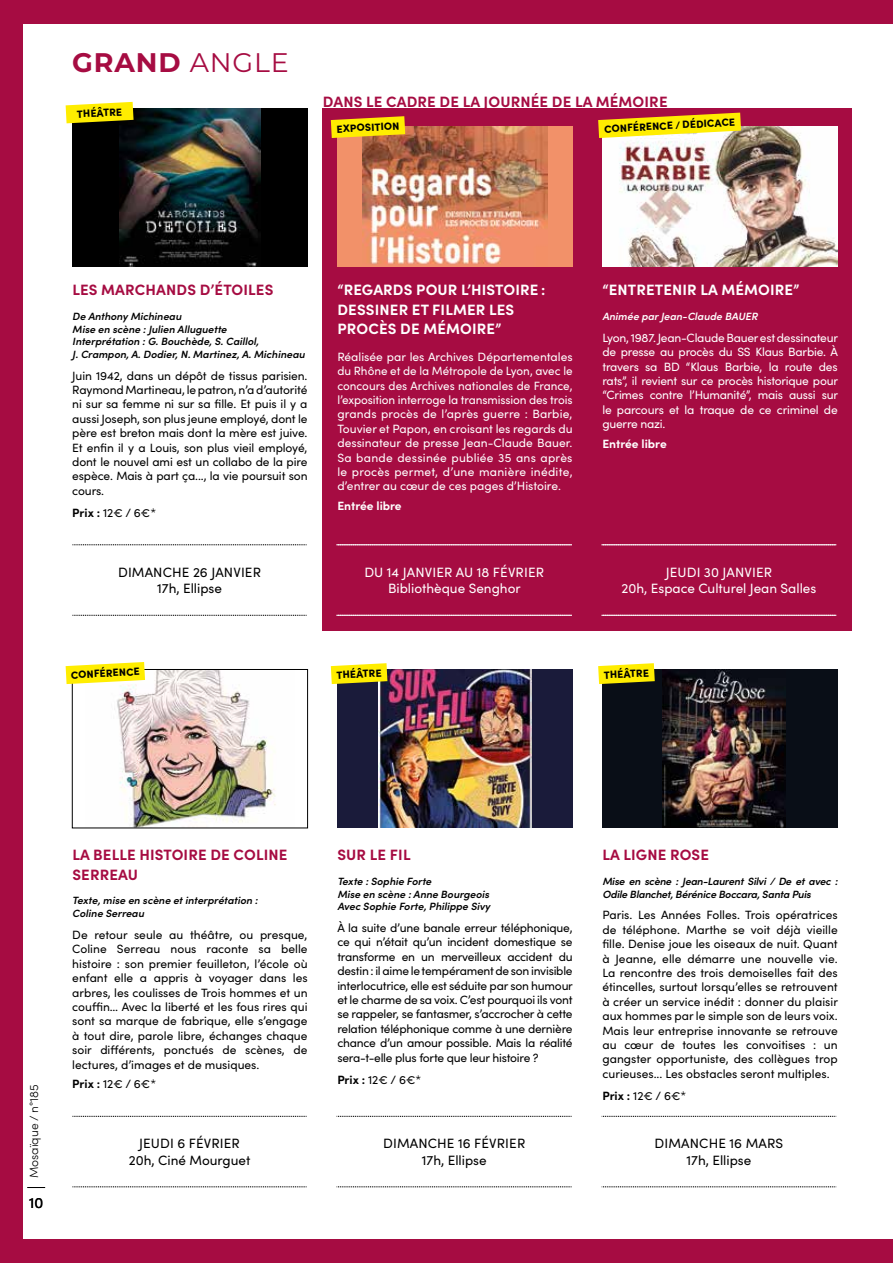
<style>
.page{position:relative;width:893px;height:1263px;background:#fff}
.page>*{position:absolute;margin:0;border:0;box-sizing:border-box;transform-origin:0 0}
.t1{font:700 26.85px "Montserrat";letter-spacing:.03em;color:#a60c42}
.t2{font:700 15px/19.5px "Sofia Pro";letter-spacing:.01em;color:#a60c42}
.t3{font:700 15px/19.5px "Sofia Pro";letter-spacing:.01em;color:#fff}
.t4{font:15px "Sofia Pro";color:#000}
.t5{font:13.5px/16.2px "Sofia Pro";letter-spacing:.01em;color:#000;text-align:center}
.t6{font:13.5px/16.2px "Sofia Pro";color:#fff;text-align:center}
.t7{font:12px/14.4px "Sofia Pro";letter-spacing:-.01em;color:#000;text-align:justify}
.t8{font:12px/14.4px "Sofia Pro";letter-spacing:-.02em;color:#fff;text-align:justify}
.t9{font:700 12px "Sofia Pro";color:#fff}
.t10{font:300 12px "Sofia Pro";color:#000}
.t11{font:italic 600 10.5px/12.6px "Sofia Pro";color:#000}
.t12{font:italic 600 10.5px/12.6px "Sofia Pro";letter-spacing:-.02em;color:#000}
.t13{font:900 10.5px "Sofia Pro";color:#000}
.t14{font:italic 600 10.5px "Sofia Pro";color:#fff}
.s1{font-weight:400}
.s2{font-weight:700}
</style>
<div class="page">
<div style="left:323px;top:108px;width:529px;height:522px;background:#a60c42"></div>
<div style="left:72px;top:108px;width:236px;height:158px;background:#000"></div>
<img style="left:119px;top:108px;width:142px;height:158px">
<img style="left:117px;top:671px;width:159px;height:155px">
<div style="left:72px;top:669px;width:236px;height:159px;border:1px solid #000"></div>
<div style="left:337px;top:126px;width:236px;height:140px;background:#f29169"></div>
<img style="left:363px;top:126px;width:184px;height:139px">
<div style="left:337px;top:669px;width:236px;height:159px;background:#1a1b3a"></div>
<img style="left:379px;top:669px;width:152px;height:159px">
<img style="left:602px;top:126px;width:236px;height:140px">
<div style="left:602px;top:669px;width:236px;height:159px;background:#090e17"></div>
<img style="left:662px;top:669px;width:123px;height:159px">
<svg style="left:72px;top:544px;width:235px;height:1px"></svg>
<svg style="left:72px;top:615px;width:235px;height:1px"></svg>
<svg style="left:337px;top:544px;width:235px;height:1px"></svg>
<svg style="left:337px;top:615px;width:235px;height:1px"></svg>
<svg style="left:602px;top:544px;width:235px;height:1px"></svg>
<svg style="left:602px;top:615px;width:235px;height:1px"></svg>
<svg style="left:72px;top:1116px;width:235px;height:1px"></svg>
<svg style="left:337px;top:1116px;width:235px;height:1px"></svg>
<svg style="left:602px;top:1116px;width:235px;height:1px"></svg>
<svg style="left:72px;top:1186px;width:235px;height:1px"></svg>
<svg style="left:337px;top:1186px;width:235px;height:1px"></svg>
<svg style="left:602px;top:1186px;width:235px;height:1px"></svg>
<div style="left:0;top:0;width:893px;height:23px;background:#a60c42"></div>
<div style="left:0;top:0;width:22px;height:1263px;background:#a60c42"></div>
<div style="left:0;top:1239px;width:893px;height:24px;background:#a60c42"></div>
<svg style="left:27px;top:1187px;width:18px;height:1px"></svg>
<svg style="left:331px;top:116px;width:74px;height:22px;background:#f0cb0c"></svg>
<svg style="left:66px;top:102px;width:68px;height:21px"></svg>
<svg style="left:331px;top:663px;width:56px;height:21px"></svg>
<svg style="left:66px;top:662px;width:79px;height:22px;background:#fef02f"></svg>
<svg style="left:598px;top:113px;width:143px;height:25px;background:#efcd2a"></svg>
<svg style="left:598px;top:663px;width:57px;height:21px"></svg>
<h1 class="t1" style="left:72px;top:43px;width:218px">GRAND <span class="s1">ANGLE</span></h1>
<p class="t13" style="left:77px;top:106px;width:47px;rotate:-3deg">THÉÂTRE</p>
<p class="t2" style="left:323px;top:91px;width:346px">DANS LE CADRE DE LA JOURNÉE DE LA MÉMOIRE</p>
<p class="t13" style="left:336px;top:121px;width:64px;rotate:-3deg">EXPOSITION</p>
<p class="t13" style="left:604px;top:121px;width:132px;rotate:-3deg">CONFÉRENCE / DÉDICACE</p>
<p class="t2" style="left:72px;top:279px;width:203px">LES MARCHANDS D’ÉTOILES</p>
<p class="t11" style="left:72px;top:309px;width:234px">De Anthony Michineau<br>Mise en scène : Julien Alluguette<br>Interprétation : G. Bouchède, S. Caillol,<br>J. Crampon, A. Dodier, N. Martinez, A. Michineau</p>
<p class="t7" style="left:72px;top:368px;width:237px">Juin 1942, dans un dépôt de tissus parisien.<br>Raymond Martineau, le patron, n’a d’autorité ni sur sa femme ni sur sa fille. Et puis il y a aussi Joseph, son plus jeune employé, dont le père est breton mais dont la mère est juive.<br>Et enfin il y a Louis, son plus vieil employé, dont le nouvel ami est un collabo de la pire espèce. Mais à part ça..., la vie poursuit son cours.</p>
<p class="t7" style="left:72px;top:505px;width:85px"><span class="s2">Prix :</span> 12€ / 6€*</p>
<p class="t3" style="left:337px;top:279px;width:210px">“REGARDS POUR L’HISTOIRE :<br>DESSINER ET FILMER LES<br>PROCÈS DE MÉMOIRE”</p>
<p class="t8" style="left:337px;top:349px;width:237px">Réalisée par les Archives Départementales du Rhône et de la Métropole de Lyon, avec le concours des Archives nationales de France, l’exposition interroge la transmission des trois grands procès de l’après guerre : Barbie, Touvier et Papon, en croisant les regards du dessinateur de presse Jean-Claude Bauer.<br>Sa bande dessinée publiée 35 ans après le procès permet, d’une manière inédite, d’entrer au cœur de ces pages d’Histoire.</p>
<p class="t9" style="left:337px;top:496px;width:66px">Entrée libre</p>
<p class="t3" style="left:602px;top:279px;width:199px">“ENTRETENIR LA MÉMOIRE”</p>
<p class="t14" style="left:602px;top:308px;width:157px">Animée par Jean-Claude BAUER</p>
<p class="t8" style="left:602px;top:330px;width:237px">Lyon, 1987. Jean-Claude Bauer est dessinateur de presse au procès du SS Klaus Barbie. À travers sa BD “Klaus Barbie, la route des rats”, il revient sur ce procès historique pour “Crimes contre l’Humanité”, mais aussi sur le parcours et la traque de ce criminel de guerre nazi.</p>
<p class="t9" style="left:602px;top:434px;width:66px">Entrée libre</p>
<p class="t5" style="left:118px;top:563px;width:144px">DIMANCHE 26 JANVIER<br>17h, Ellipse</p>
<p class="t6" style="left:364px;top:563px;width:181px">DU 14 JANVIER AU 18 FÉVRIER<br>Bibliothèque Senghor</p>
<p class="t6" style="left:621px;top:563px;width:196px">JEUDI 30 JANVIER<br>20h, Espace Culturel Jean Salles</p>
<p class="t13" style="left:71px;top:667px;width:70px;rotate:-3deg">CONFÉRENCE</p>
<p class="t13" style="left:336px;top:667px;width:47px;rotate:-3deg">THÉÂTRE</p>
<p class="t13" style="left:604px;top:667px;width:47px;rotate:-3deg">THÉÂTRE</p>
<p class="t10" style="left:25px;top:1178px;width:96px;rotate:-90deg">Mosaïque / n°185</p>
<p class="t4" style="left:29px;top:1191px;width:16px">10</p>
<p class="t2" style="left:72px;top:844px;width:217px">LA BELLE HISTOIRE DE COLINE<br>SERREAU</p>
<p class="t11" style="left:72px;top:894px;width:187px">Texte, mise en scène et interprétation :<br>Coline Serreau</p>
<p class="t7" style="left:72px;top:927px;width:237px">De retour seule au théâtre, ou presque, Coline Serreau nous raconte sa belle histoire : son premier feuilleton, l’école où enfant elle a appris à voyager dans les arbres, les coulisses de Trois hommes et un couffin… Avec la liberté et les fous rires qui sont sa marque de fabrique, elle s’engage à tout dire, parole libre, échanges chaque soir différents, ponctués de scènes, de lectures, d’images et de musiques.</p>
<p class="t7" style="left:72px;top:1076px;width:85px"><span class="s2">Prix :</span> 12€ / 6€*</p>
<p class="t2" style="left:337px;top:844px;width:75px">SUR LE FIL</p>
<p class="t11" style="left:337px;top:874px;width:154px">Texte : Sophie Forte<br>Mise en scène : Anne Bourgeois<br>Avec Sophie Forte, Philippe Sivy</p>
<p class="t7" style="left:337px;top:920px;width:237px">À la suite d’une banale erreur téléphonique, ce qui n’était qu’un incident domestique se transforme en un merveilleux accident du destin : il aime le tempérament de son invisible interlocutrice, elle est séduite par son humour et le charme de sa voix. C’est pourquoi ils vont se rappeler, se fantasmer, s’accrocher à cette relation téléphonique comme à une dernière chance d’un amour possible. Mais la réalité sera-t-elle plus forte que leur histoire ?</p>
<p class="t7" style="left:337px;top:1071px;width:85px"><span class="s2">Prix :</span> 12€ / 6€*</p>
<p class="t2" style="left:602px;top:844px;width:108px">LA LIGNE ROSE</p>
<p class="t12" style="left:602px;top:874px;width:237px">Mise en scène : Jean-Laurent Silvi / De et avec :<br>Odile Blanchet, Bérénice Boccara, Santa Puis</p>
<p class="t7" style="left:602px;top:907px;width:237px">Paris. Les Années Folles. Trois opératrices de téléphone. Marthe se voit déjà vieille fille. Denise joue les oiseaux de nuit. Quant à Jeanne, elle démarre une nouvelle vie.<br>La rencontre des trois demoiselles fait des étincelles, surtout lorsqu’elles se retrouvent à créer un service inédit : donner du plaisir aux hommes par le simple son de leurs voix.<br>Mais leur entreprise innovante se retrouve au cœur de toutes les convoitises : un gangster opportuniste, des collègues trop curieuses... Les obstacles seront multiples.</p>
<p class="t7" style="left:602px;top:1088px;width:85px"><span class="s2">Prix :</span> 12€ / 6€*</p>
<p class="t5" style="left:129px;top:1135px;width:123px">JEUDI 6 FÉVRIER<br>20h, Ciné Mourguet</p>
<p class="t5" style="left:383px;top:1135px;width:144px">DIMANCHE 16 FÉVRIER<br>17h, Ellipse</p>
<p class="t5" style="left:655px;top:1135px;width:130px">DIMANCHE 16 MARS<br>17h, Ellipse</p>
</div>
